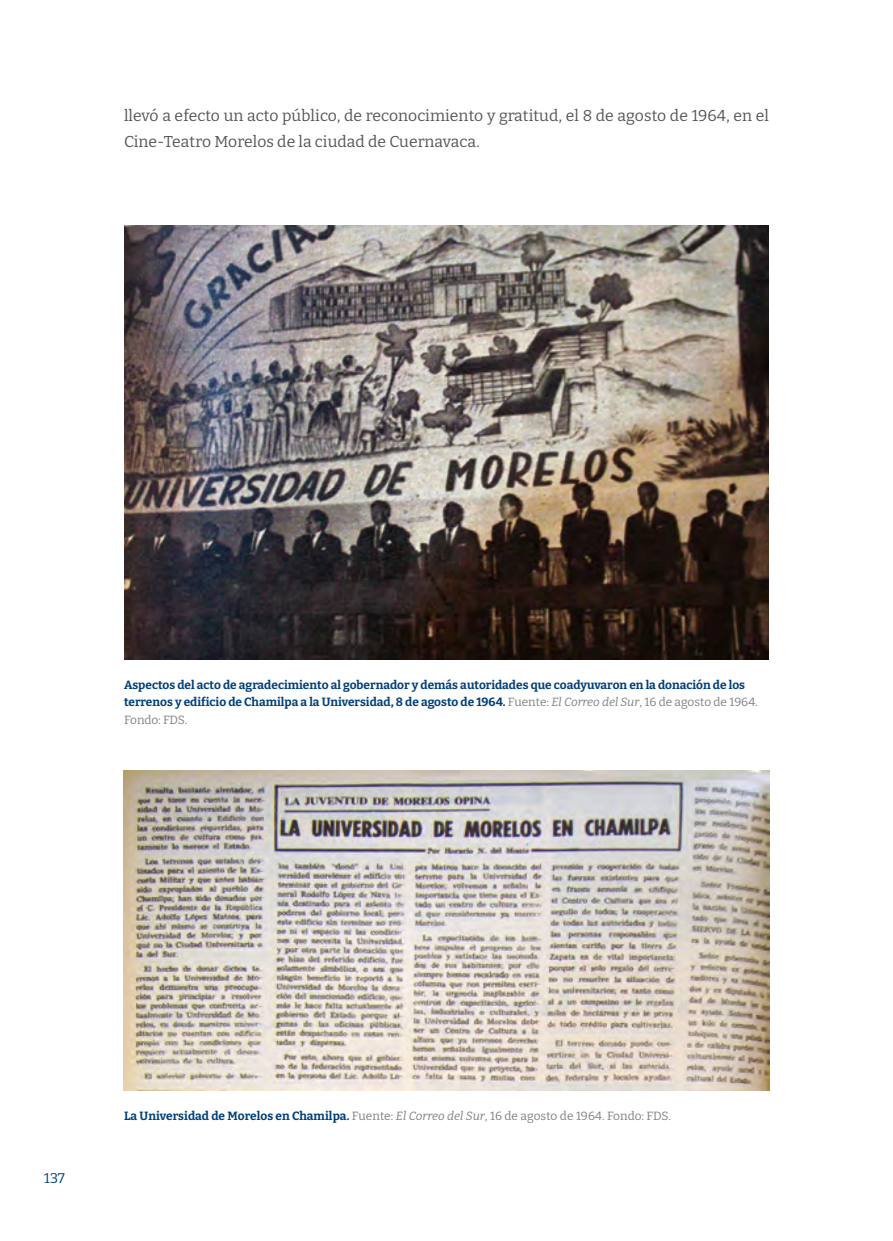
<style>
.page{position:relative;width:893px;height:1241px;background:#fff}
.page>*{position:absolute;margin:0;border:0;box-sizing:border-box;transform-origin:0 0}
.t1{font:15.75px/26.2px "Bitter";letter-spacing:.005em;color:#555658}
.t2{font:14px "Bitter";color:#003f7a}
.t3{font:700 11.9px/17.2px "Bitter";color:#003f7a}
.t4{font:11.9px "Bitter";letter-spacing:.005em;color:#808183}
.s1{font-weight:400;color:#808183}
.s2{font-weight:400;font-style:italic;color:#808183}
.s3{font-weight:700;color:#003f7a}
.s4{font-style:italic}
</style>
<div class="page">
<img style="left:124px;top:226px;width:645px;height:433px">
<img style="left:124px;top:770px;width:645px;height:320px">
<h1 class="t1" style="left:124px;top:102px;width:646px">llevó a efecto un acto público, de reconocimiento y gratitud, el 8 de agosto de 1964, en el<br>Cine-Teatro Morelos de la ciudad de Cuernavaca.</h1>
<p class="t3" style="left:124px;top:676px;width:635px">Aspectos del acto de agradecimiento al gobernador y demás autoridades que coadyuvaron en la donación de los terrenos y edificio de Chamilpa a la Universidad, 8 de agosto de 1964. <span class="s1">Fuente:</span> <span class="s2">El Correo del Sur</span><span class="s1">, 16 de agosto de 1964.<br>Fondo: FDS.</span></p>
<p class="t2" style="left:44px;top:1169px;width:22px">137</p>
<p class="t4" style="left:124px;top:1107px;width:548px"><span class="s3">La Universidad de Morelos en Chamilpa.</span> Fuente: <span class="s4">El Correo del Sur</span>, 16 de agosto de 1964. Fondo: FDS.</p>
</div>
